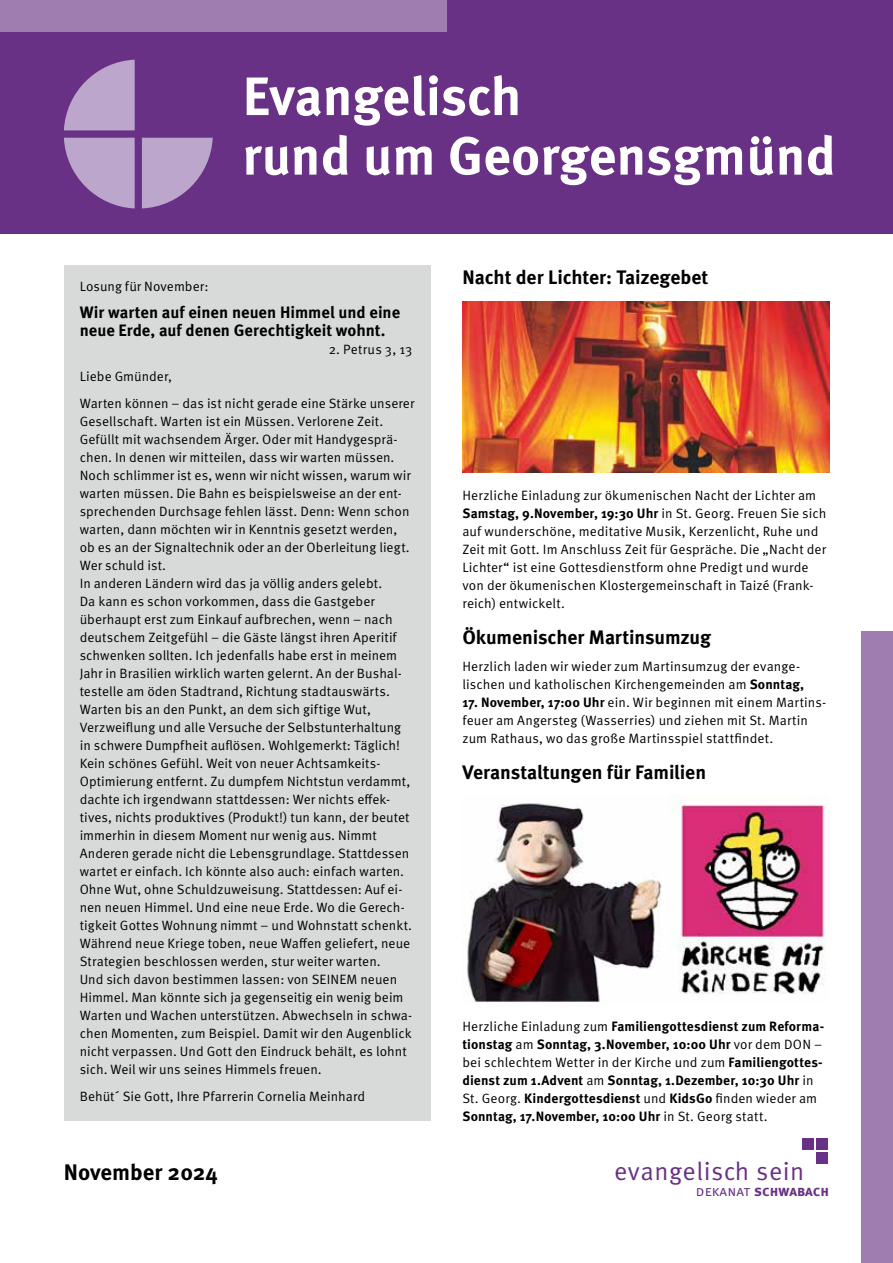
<style>
.page{position:relative;width:893px;height:1263px;background:#fff}
.page>*{position:absolute;margin:0;border:0;box-sizing:border-box;transform-origin:0 0}
.t1{font:700 54px/59.6px "Meta OT";color:#fff}
.t2{font:25.5px "Meta OT";letter-spacing:.02em;color:#693185}
.t3{font:700 22.5px "Meta OT";color:#000}
.t4{font:700 19.5px "Meta OT";letter-spacing:-.01em;color:#000}
.t5{font:700 16.5px/18px "Meta OT";letter-spacing:-.005em;color:#000}
.t6{font:14.85px "Meta Bold Caps";color:#693185}
.t7{font:13.5px/18px "Meta OT";letter-spacing:.005em;color:#000}
.t8{font:700 13.5px/18px "Meta OT";letter-spacing:.005em;color:#000}
.s1{font-weight:700}
.s2{font-weight:400}
.s3{font-family:"Meta Normal Caps"}
</style>
<div class="page">
<div style="left:0;top:0;width:893px;height:234px;background:#693185"></div>
<div style="left:802px;top:1138px;width:11px;height:12px;background:#693185"></div>
<div style="left:817px;top:1138px;width:11px;height:12px;background:#693185"></div>
<div style="left:817px;top:1153px;width:11px;height:11px;background:#693185"></div>
<div style="left:0;top:0;width:446px;height:32px;background:#9f7db1"></div>
<div style="left:861px;top:631px;width:32px;height:632px;background:#9f7db1"></div>
<svg style="left:64px;top:60px;width:71px;height:70px"></svg>
<svg style="left:64px;top:138px;width:71px;height:70px"></svg>
<svg style="left:142px;top:138px;width:71px;height:70px"></svg>
<img style="left:462px;top:302px;width:367px;height:171px">
<img style="left:467px;top:795px;width:359px;height:208px">
<div style="left:64px;top:266px;width:367px;height:855px;background:#d8dada"></div>
<h1 class="t1" style="left:242px;top:67px;width:595px">Evangelisch<br>rund um Georgensgmünd</h1>
<p class="t7" style="left:80px;top:277px;width:130px">Losung für November:</p>
<p class="t5" style="left:80px;top:303px;width:322px">Wir warten auf einen neuen Himmel und eine neue Erde, auf denen Gerechtigkeit wohnt.</p>
<p class="t7" style="left:329px;top:340px;width:85px">2. Petrus 3, 13</p>
<p class="t7" style="left:80px;top:363px;width:336px;line-height:27px">Liebe Gmünder,<br>Warten können – das ist nicht gerade eine Stärke unserer</p>
<p class="t7" style="left:80px;top:412px;width:334px">Gesellschaft. Warten ist ein Müssen. Verlorene Zeit.<br>Gefüllt mit wachsendem Ärger. Oder mit Handygesprä&shy;chen. In denen wir mitteilen, dass wir warten müssen.<br>Noch schlimmer ist es, wenn wir nicht wissen, warum wir warten müssen. Die Bahn es beispielsweise an der ent&shy;sprechenden Durchsage fehlen lässt. Denn: Wenn schon warten, dann möchten wir in Kenntnis gesetzt werden, ob es an der Signaltechnik oder an der Oberleitung liegt.<br>Wer schuld ist.<br>In anderen Ländern wird das ja völlig anders gelebt.<br>Da kann es schon vorkommen, dass die Gastgeber überhaupt erst zum Einkauf aufbrechen, wenn – nach deutschem Zeitgefühl – die Gäste längst ihren Aperitif schwenken sollten. Ich jedenfalls habe erst in meinem Jahr in Brasilien wirklich warten gelernt. An der Bushal&shy;testelle am öden Stadtrand, Richtung stadtauswärts.<br>Warten bis an den Punkt, an dem sich giftige Wut, Verzweiflung und alle Versuche der Selbstunterhaltung in schwere Dumpfheit auflösen. Wohlgemerkt: Täglich!<br>Kein schönes Gefühl. Weit von neuer Achtsamkeits-Optimierung entfernt. Zu dumpfem Nichtstun verdammt, dachte ich irgendwann stattdessen: Wer nichts effek&shy;tives, nichts produktives (Produkt!) tun kann, der beutet immerhin in diesem Moment nur wenig aus. Nimmt Anderen gerade nicht die Lebensgrundlage. Stattdessen wartet er einfach. Ich könnte also auch: einfach warten.<br>Ohne Wut, ohne Schuldzuweisung. Stattdessen: Auf ei&shy;nen neuen Himmel. Und eine neue Erde. Wo die Gerech&shy;tigkeit Gottes Wohnung nimmt – und Wohnstatt schenkt.<br>Während neue Kriege toben, neue Waffen geliefert, neue Strategien beschlossen werden, stur weiter warten.<br>Und sich davon bestimmen lassen: von SEINEM neuen Himmel. Man könnte sich ja gegenseitig ein wenig beim Warten und Wachen unterstützen. Abwechseln in schwa&shy;chen Momenten, zum Beispiel. Damit wir den Augenblick nicht verpassen. Und Gott den Eindruck behält, es lohnt sich. Weil wir uns seines Himmels freuen.</p>
<p class="t7" style="left:80px;top:1087px;width:287px">Behüt´ Sie Gott, Ihre Pfarrerin Cornelia Meinhard</p>
<h3 class="t4" style="left:462px;top:265px;width:247px">Nacht der Lichter: Taizegebet</h3>
<p class="t7" style="left:462px;top:486px;width:366px">Herzliche Einladung zur ökumenischen Nacht der Lichter am <span class="s1">Samstag, 9.November, 19:30 Uhr</span> in St. Georg. Freuen Sie sich auf wunderschöne, meditative Musik, Kerzenlicht, Ruhe und Zeit mit Gott. Im Anschluss Zeit für Gespräche. Die „Nacht der Lichter“ ist eine Gottesdienstform ohne Predigt und wurde von der ökumenischen Klostergemeinschaft in Taizé (Frank&shy;reich) entwickelt.</p>
<h3 class="t4" style="left:462px;top:625px;width:250px">Ökumenischer Martinsumzug</h3>
<p class="t7" style="left:462px;top:657px;width:343px">Herzlich laden wir wieder zum Martinsumzug der evange&shy;lischen und katholischen Kirchengemeinden am <span class="s1">Sonntag,</span></p>
<p class="t7" style="left:462px;top:693px;width:365px"><span class="s1">17. November, 17:00 Uhr</span> ein. Wir beginnen mit einem Martins&shy;feuer am Angersteg (Wasserries) und ziehen mit St. Martin zum Rathaus, wo das große Martinsspiel stattfindet.</p>
<h3 class="t4" style="left:462px;top:760px;width:245px">Veranstaltungen für Familien</h3>
<p class="t8" style="left:462px;top:1017px;width:363px"><span class="s2">Herzliche Einladung zum</span> Familiengottesdienst zum Reforma&shy;tionstag <span class="s2">am</span> Sonntag, 3.November, 10:00 Uhr <span class="s2">vor dem DON – bei schlechtem Wetter in der Kirche und zum</span> Familiengottes&shy;dienst zum 1.Advent <span class="s2">am</span> Sonntag, 1.Dezember, 10:30 Uhr <span class="s2">in St. Georg.</span> Kindergottesdienst <span class="s2">und</span> KidsGo <span class="s2">finden wieder am </span>Sonntag, 17.November, 10:00 Uhr <span class="s2">in St. Georg statt.</span></p>
<h3 class="t3" style="left:64px;top:1158px;width:155px">November 2024</h3>
<h2 class="t2" style="left:614px;top:1156px;width:192px">evangelisch sein</h2>
<p class="t6" style="left:696px;top:1182px;width:135px"><span class="s3">dekanat</span> schwabach</p>
</div>
